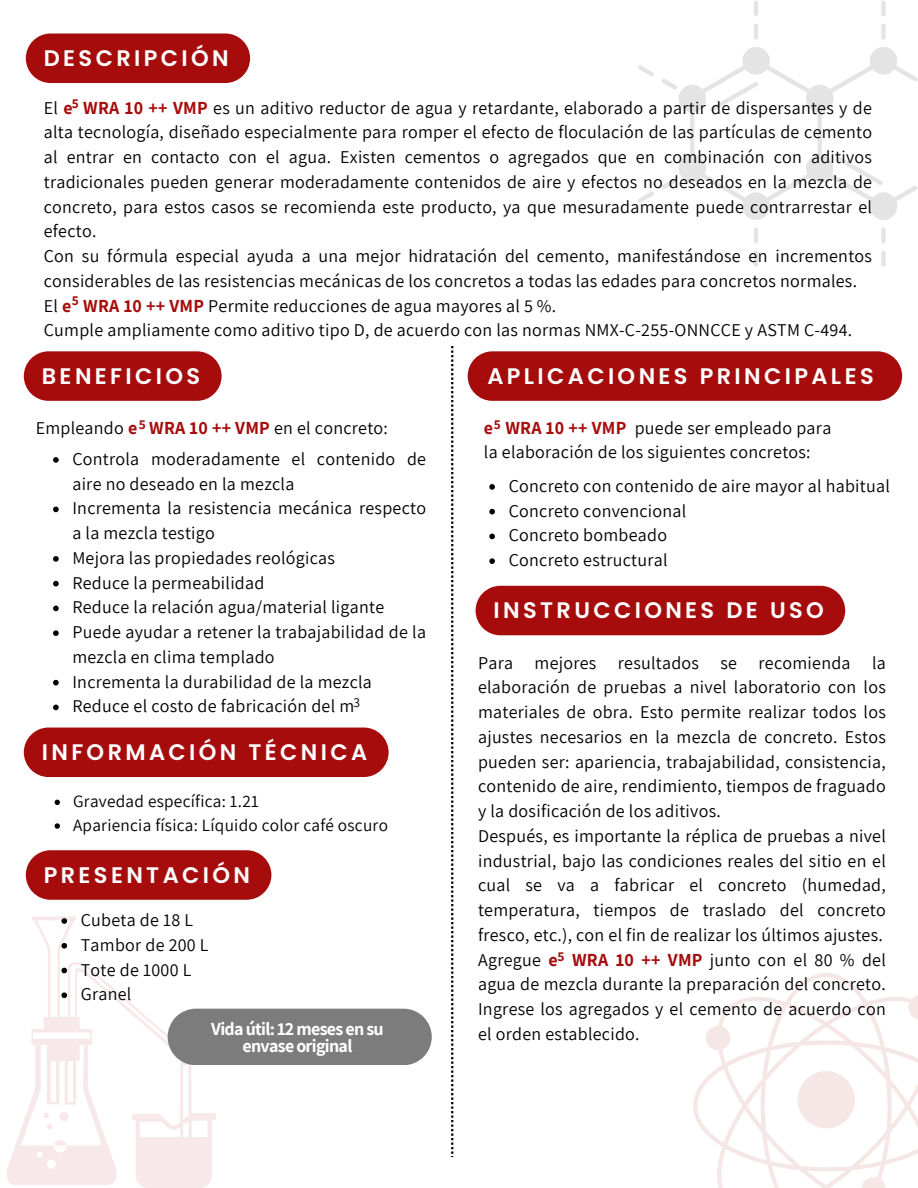
<style>
.page{position:relative;width:918px;height:1188px;background:#fff}
.page>*{position:absolute;margin:0;border:0;box-sizing:border-box;transform-origin:0 0}
.t1{font:600 22.5px "Poppins";letter-spacing:.15em;color:#fff}
.t2{font:18px/24.8px "Assistant";letter-spacing:.015em;color:#000}
.t3{font:700 18px/16.8px "Assistant";letter-spacing:-.04em;color:#fff;text-align:center}
.t4{font:17.25px "Assistant";letter-spacing:.015em;color:#000}
.t5{font:700 13.5px "Assistant";color:#a60c0c}
.t6{font:13.5px "Assistant";color:#000}
.s1{font-weight:700;color:#a60c0c}
</style>
<div class="page">
<svg style="left:638px;top:65px;width:16px;height:11px"></svg>
<svg style="left:638px;top:191px;width:16px;height:12px"></svg>
<hr style="left:754px;top:227px;width:4px;height:16px;background:#e4e4e4;border-radius:2px">
<hr style="left:754px;top:251px;width:4px;height:16px;background:#e4e4e4;border-radius:2px">
<div style="left:881px;top:227px;width:5px;height:16px;background:#e4e4e4;border-radius:2px"></div>
<div style="left:881px;top:251px;width:5px;height:16px;background:#e4e4e4;border-radius:2px"></div>
<hr style="left:754px;top:0;width:4px;height:16px;background:#e4e4e4;border-radius:2px">
<hr style="left:754px;top:24px;width:4px;height:16px;background:#e4e4e4;border-radius:2px">
<div style="left:881px;top:0;width:5px;height:16px;background:#e4e4e4;border-radius:2px"></div>
<div style="left:881px;top:24px;width:5px;height:16px;background:#e4e4e4;border-radius:2px"></div>
<svg style="left:662px;top:47px;width:256px;height:173px"></svg>
<svg style="left:693px;top:973px;width:225px;height:215px"></svg>
<div style="left:798px;top:1071px;width:57px;height:57px;background:#f6e7e7;border-radius:50%"></div>
<svg style="left:7px;top:916px;width:209px;height:272px"></svg>
<svg style="left:60px;top:1112px;width:9px;height:9px"></svg>
<svg style="left:43px;top:1113px;width:6px;height:5px"></svg>
<svg style="left:47px;top:1124px;width:6px;height:6px"></svg>
<svg style="left:54px;top:1140px;width:12px;height:5px"></svg>
<div style="left:26px;top:34px;width:224px;height:49px;background:#a60c0c;border-radius:25px"></div>
<svg style="left:451px;top:346px;width:2px;height:811px"></svg>
<div style="left:24px;top:351px;width:198px;height:50px;background:#a60c0c;border-radius:25px"></div>
<svg style="left:53px;top:457px;width:6px;height:6px"></svg>
<svg style="left:53px;top:507px;width:6px;height:5px"></svg>
<svg style="left:53px;top:556px;width:6px;height:6px"></svg>
<svg style="left:53px;top:581px;width:6px;height:5px"></svg>
<svg style="left:53px;top:606px;width:6px;height:5px"></svg>
<svg style="left:53px;top:630px;width:6px;height:6px"></svg>
<svg style="left:53px;top:680px;width:6px;height:5px"></svg>
<svg style="left:53px;top:705px;width:6px;height:5px"></svg>
<div style="left:24px;top:728px;width:365px;height:49px;background:#a60c0c;border-radius:25px"></div>
<svg style="left:55px;top:800px;width:5px;height:5px"></svg>
<svg style="left:55px;top:823px;width:5px;height:6px"></svg>
<div style="left:26px;top:850px;width:245px;height:50px;background:#a60c0c;border-radius:25px"></div>
<svg style="left:61px;top:918px;width:6px;height:6px"></svg>
<svg style="left:61px;top:943px;width:6px;height:6px"></svg>
<svg style="left:61px;top:968px;width:6px;height:5px"></svg>
<svg style="left:61px;top:992px;width:6px;height:6px"></svg>
<div style="left:168px;top:1009px;width:264px;height:56px;background:#7c7c7c"></div>
<div style="left:468px;top:351px;width:434px;height:50px;background:#a60c0c;border-radius:25px"></div>
<svg style="left:489px;top:484px;width:6px;height:6px"></svg>
<svg style="left:489px;top:509px;width:6px;height:5px"></svg>
<svg style="left:489px;top:534px;width:6px;height:5px"></svg>
<svg style="left:489px;top:558px;width:6px;height:6px"></svg>
<div style="left:476px;top:586px;width:369px;height:49px;background:#a60c0c;border-radius:25px"></div>
<p class="t1" style="left:44px;top:43px;width:186px">DESCRIPCIÓN</p>
<p class="t5" style="left:72px;top:95px;width:9px">5</p>
<p class="t2" style="left:44px;top:95px;width:830px;text-align:justify">El <span class="s1">e WRA 10 ++ VMP</span> es un aditivo reductor de agua y retardante, elaborado a partir de dispersantes y de alta tecnología, diseñado especialmente para romper el efecto de floculación de las partículas de cemento al entrar en contacto con el agua. Existen cementos o agregados que en combinación con aditivos tradicionales pueden generar moderadamente contenidos de aire y efectos no deseados en la mezcla de concreto, para estos casos se recomienda este producto, ya que mesuradamente puede contrarrestar el</p>
<p class="t2" style="left:44px;top:218px;width:830px">efecto.<br>Con su fórmula especial ayuda a una mejor hidratación del cemento, manifestándose en incrementos considerables de las resistencias mecánicas de los concretos a todas las edades para concretos normales.<br>El <span class="s1">e WRA 10 ++ VMP</span> Permite reducciones de agua mayores al 5 %.</p>
<p class="t2" style="left:44px;top:317px;width:810px">Cumple ampliamente como aditivo tipo D, de acuerdo con las normas NMX-C-255-ONNCCE y ASTM C-494.</p>
<p class="t5" style="left:72px;top:291px;width:9px">5</p>
<h1 class="t1" style="left:42px;top:360px;width:160px">BENEFICIOS</h1>
<p class="t5" style="left:139px;top:415px;width:9px">5</p>
<h1 class="t2" style="left:36px;top:415px;width:354px">Empleando <span class="s1">e WRA 10 ++ VMP</span> en el concreto:</h1>
<p class="t2" style="left:72px;top:446px;width:355px">Controla moderadamente el contenido de aire no deseado en la mezcla</p>
<p class="t2" style="left:72px;top:495px;width:355px">Incrementa la resistencia mecánica respecto a la mezcla testigo</p>
<p class="t2" style="left:72px;top:545px;width:264px">Mejora las propiedades reológicas</p>
<p class="t2" style="left:72px;top:570px;width:193px">Reduce la permeabilidad</p>
<p class="t2" style="left:72px;top:594px;width:313px">Reduce la relación agua/material ligante</p>
<p class="t2" style="left:72px;top:619px;width:355px">Puede ayudar a retener la trabajabilidad de la mezcla en clima templado</p>
<h1 class="t2" style="left:72px;top:669px;width:301px">Incrementa la durabilidad de la mezcla</h1>
<p class="t2" style="left:72px;top:693px;width:283px">Reduce el costo de fabricación del m</p>
<p class="t1" style="left:42px;top:737px;width:327px">INFORMACIÓN TÉCNICA</p>
<p class="t4" style="left:73px;top:790px;width:187px">Gravedad específica: 1.21</p>
<p class="t4" style="left:73px;top:813px;width:316px">Apariencia física: Líquido color café oscuro</p>
<p class="t1" style="left:44px;top:859px;width:208px">PRESENTACIÓN</p>
<p class="t2" style="left:81px;top:907px;width:114px">Cubeta de 18 L</p>
<p class="t2" style="left:81px;top:932px;width:129px">Tambor de 200 L</p>
<p class="t2" style="left:81px;top:957px;width:112px">Tote de 1000 L</p>
<p class="t2" style="left:81px;top:981px;width:52px">Granel</p>
<p class="t3" style="left:211px;top:1020px;width:174px">Vida útil: 12 meses en su envase original</p>
<h1 class="t6" style="left:354px;top:693px;width:8px">3</h1>
<p class="t1" style="left:487px;top:360px;width:388px">APLICACIONES PRINCIPALES</p>
<p class="t5" style="left:494px;top:415px;width:9px">5</p>
<p class="t2" style="left:484px;top:415px;width:349px"><span class="s1">e WRA 10 ++ VMP</span> puede ser empleado para</p>
<p class="t2" style="left:484px;top:439px;width:328px">la elaboración de los siguientes concretos:</p>
<h1 class="t2" style="left:509px;top:473px;width:383px">Concreto con contenido de aire mayor al habitual</h1>
<p class="t2" style="left:509px;top:498px;width:179px">Concreto convencional</p>
<p class="t2" style="left:509px;top:522px;width:160px">Concreto bombeado</p>
<h1 class="t2" style="left:509px;top:547px;width:160px">Concreto estructural</h1>
<p class="t1" style="left:494px;top:595px;width:332px">INSTRUCCIONES DE USO</p>
<p class="t2" style="left:478px;top:650px;width:409px;text-align:justify">Para mejores resultados se recomienda la elaboración de pruebas a nivel laboratorio con los materiales de obra. Esto permite realizar todos los ajustes necesarios en la mezcla de concreto. Estos pueden ser: apariencia, trabajabilidad, consistencia, contenido de aire, rendimiento, tiempos de fraguado y la dosificación de los aditivos.</p>
<p class="t2" style="left:478px;top:823px;width:409px;text-align:justify">Después, es importante la réplica de pruebas a nivel industrial, bajo las condiciones reales del sitio en el cual se va a fabricar el concreto (humedad, temperatura, tiempos de traslado del concreto fresco, etc.), con el fin de realizar los últimos ajustes.</p>
<h2 class="t2" style="left:478px;top:947px;width:409px;text-align:justify">Agregue <span class="s1">e WRA 10 ++ VMP</span> junto con el 80 % del agua de mezcla durante la preparación del concreto.<br>Ingrese los agregados y el cemento de acuerdo con el orden establecido.</h2>
<p class="t5" style="left:557px;top:947px;width:9px">5</p>
</div>
